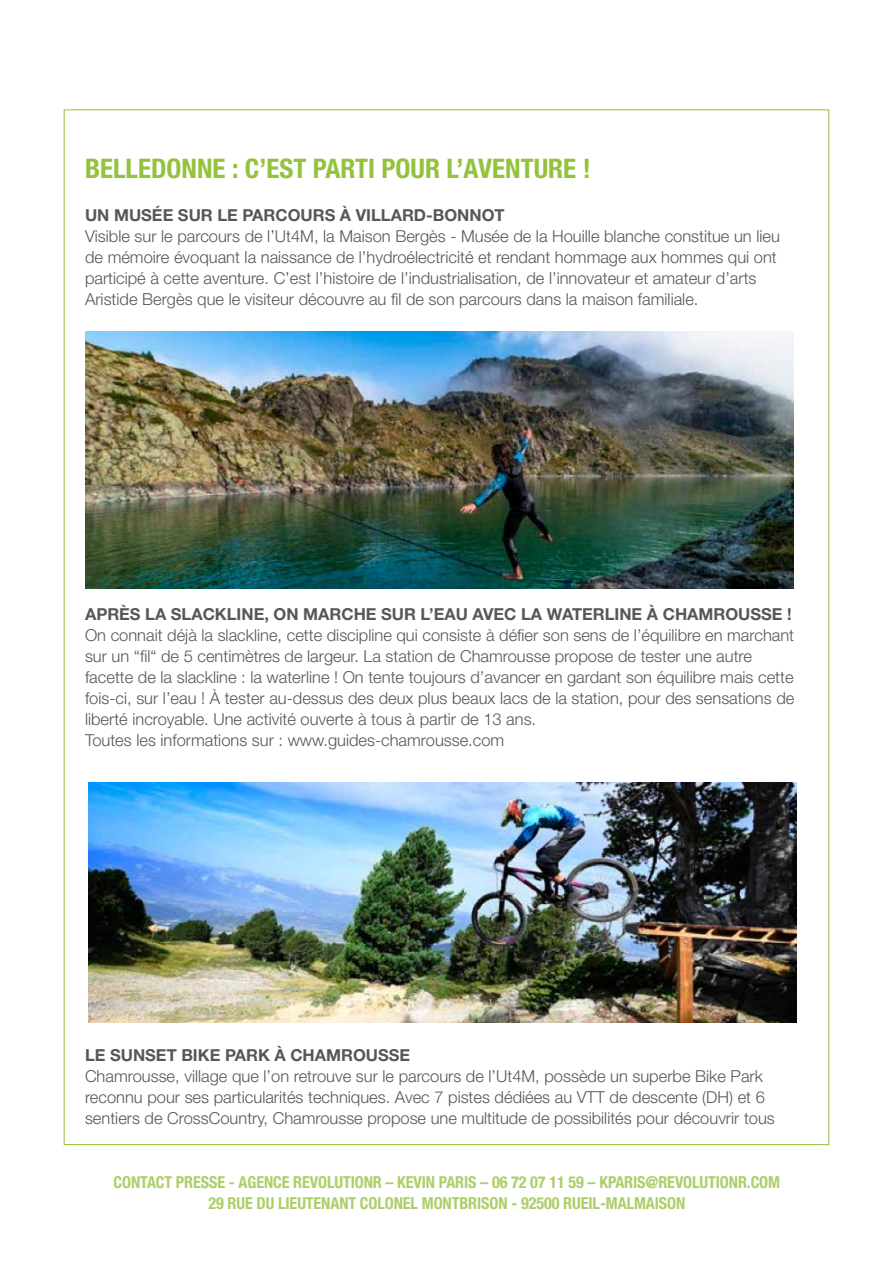
<style>
.page{position:relative;width:893px;height:1263px;background:#fff}
.page>*{position:absolute;margin:0;border:0;box-sizing:border-box;transform-origin:0 0}
.t1{font:700 condensed 27px "Helvetica Neue LT";color:#94c23d}
.t2{font:300 16.5px/21px "Helvetica Neue LT";color:#575756}
.t3{font:700 condensed 16.5px/21px "Helvetica Neue LT";letter-spacing:-.005em;color:#adce68;text-align:center}
.t4{font:700 16.5px "Helvetica Neue LT";color:#575756}
</style>
<div class="page">
<img style="left:85px;top:332px;width:708px;height:257px">
<img style="left:88px;top:782px;width:708px;height:241px">
<h1 class="t1" style="left:85px;top:152px;width:507px">BELLEDONNE : C’EST PARTI POUR L’AVENTURE !</h1>
<p class="t4" style="left:85px;top:205px;width:421px">UN MUSÉE SUR LE PARCOURS À VILLARD-BONNOT</p>
<p class="t2" style="left:85px;top:225px;width:696px">Visible sur le parcours de l’Ut4M, la Maison Bergès - Musée de la Houille blanche constitue un lieu de mémoire évoquant la naissance de l’hydroélectricité et rendant hommage aux hommes qui ont participé à cette aventure. C’est l’histoire de l’industrialisation, de l’innovateur et amateur d’arts Aristide Bergès que le visiteur découvre au fil de son parcours dans la maison familiale.</p>
<p class="t4" style="left:85px;top:604px;width:708px">APRÈS LA SLACKLINE, ON MARCHE SUR L’EAU AVEC LA WATERLINE À CHAMROUSSE !</p>
<p class="t2" style="left:85px;top:624px;width:711px">On connait déjà la slackline, cette discipline qui consiste à défier son sens de l’équilibre en marchant sur un “fil“ de 5 centimètres de largeur. La station de Chamrousse propose de tester une autre facette de la slackline : la waterline ! On tente toujours d’avancer en gardant son équilibre mais cette fois-ci, sur l’eau ! À tester au-dessus des deux plus beaux lacs de la station, pour des sensations de liberté incroyable. Une activité ouverte à tous à partir de 13 ans.<br>Toutes les informations sur : www.guides-chamrousse.com</p>
<p class="t4" style="left:85px;top:1045px;width:327px">LE SUNSET BIKE PARK À CHAMROUSSE</p>
<p class="t2" style="left:85px;top:1065px;width:691px">Chamrousse, village que l’on retrouve sur le parcours de l’Ut4M, possède un superbe Bike Park reconnu pour ses particularités techniques. Avec 7 pistes dédiées au VTT de descente (DH) et 6 sentiers de CrossCountry, Chamrousse propose une multitude de possibilités pour découvrir tous</p>
<p class="t3" style="left:114px;top:1171px;width:668px">CONTACT PRESSE - AGENCE REVOLUTIONR – KEVIN PARIS – 06 72 07 11 59 – KPARIS@REVOLUTIONR.COM<br>29 RUE DU LIEUTENANT COLONEL MONTBRISON - 92500 RUEIL-MALMAISON</p>
</div>
